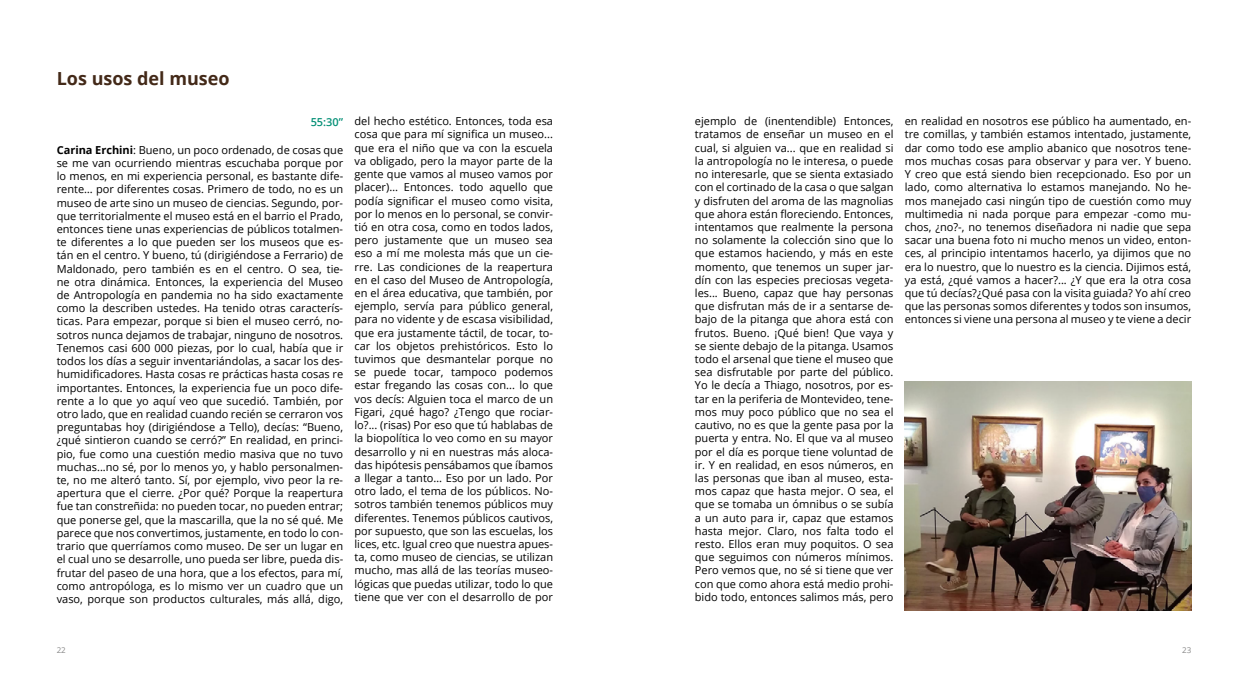
<style>
.page{position:relative;width:1248px;height:681px;background:#fff}
.page>*{position:absolute;margin:0;border:0;box-sizing:border-box;transform-origin:0 0}
.t1{font:700 18px "Open Sans";color:#432918}
.t2{font:11px/13.2px "Open Sans";color:#000;text-align:justify}
.t3{font:600 11px "Open Sans";color:#069077}
.t4{font:8px "Open Sans";color:#878787}
.s1{font-weight:700}
</style>
<div class="page">
<img style="left:904px;top:381px;width:287px;height:228px">
<h1 class="t1" style="left:57px;top:65px;width:174px">Los usos del museo</h1>
<p class="t3" style="left:310px;top:115px;width:34px">55:30”</p>
<p class="t2" style="left:57px;top:143px;width:288px"><span class="s1">Carina Erchini</span>: Bueno, un poco ordenado, de cosas que se me van ocurriendo mientras escuchaba porque por lo menos, en mi experiencia personal, es bastante dife&shy;rente… por diferentes cosas. Primero de todo, no es un museo de arte sino un museo de ciencias. Segundo, por&shy;que territorialmente el museo está en el barrio el Prado, entonces tiene unas experiencias de públicos totalmen&shy;te diferentes a lo que pueden ser los museos que es&shy;tán en el centro. Y bueno, tú (dirigiéndose a Ferrario) de Maldonado, pero también es en el centro. O sea, tie&shy;ne otra dinámica. Entonces, la experiencia del Museo de Antropología en pandemia no ha sido exactamente como la describen ustedes. Ha tenido otras caracterís&shy;ticas. Para empezar, porque si bien el museo cerró, no&shy;sotros nunca dejamos de trabajar, ninguno de nosotros.<br>Tenemos casi 600 000 piezas, por lo cual, había que ir todos los días a seguir inventariándolas, a sacar los des&shy;humidificadores. Hasta cosas re prácticas hasta cosas re importantes. Entonces, la experiencia fue un poco dife&shy;rente a lo que yo aquí veo que sucedió. También, por otro lado, que en realidad cuando recién se cerraron vos preguntabas hoy (dirigiéndose a Tello), decías: “Bueno, ¿qué sintieron cuando se cerró?” En realidad, en princi&shy;pio, fue como una cuestión medio masiva que no tuvo muchas...no sé, por lo menos yo, y hablo personalmen&shy;te, no me alteró tanto. Sí, por ejemplo, vivo peor la re&shy;apertura que el cierre. ¿Por qué? Porque la reapertura fue tan constreñida: no pueden tocar, no pueden entrar; que ponerse gel, que la mascarilla, que la no sé qué. Me parece que nos convertimos, justamente, en todo lo con&shy;trario que querríamos como museo. De ser un lugar en el cual uno se desarrolle, uno pueda ser libre, pueda dis&shy;frutar del paseo de una hora, que a los efectos, para mí, como antropóloga, es lo mismo ver un cuadro que un vaso, porque son productos culturales, más allá, digo,</p>
<p class="t2" style="left:354px;top:114px;width:200px">del hecho estético. Entonces, toda esa cosa que para mí significa un museo... que era el niño que va con la escuela va obligado, pero la mayor parte de la gente que vamos al museo vamos por placer)… Entonces. todo aquello que podía significar el museo como visita, por lo menos en lo personal, se convir&shy;tió en otra cosa, como en todos lados, pero justamente que un museo sea eso a mí me molesta más que un cie&shy;rre. Las condiciones de la reapertura en el caso del Museo de Antropología, en el área educativa, que también, por ejemplo, servía para público general, para no vidente y de escasa visibilidad, que era justamente táctil, de tocar, to&shy;car los objetos prehistóricos. Esto lo tuvimos que desmantelar porque no se puede tocar, tampoco podemos estar fregando las cosas con... lo que vos decís: Alguien toca el marco de un Figari, ¿qué hago? ¿Tengo que rociar&shy;lo?... (risas) Por eso que tú hablabas de la biopolítica lo veo como en su mayor desarrollo y ni en nuestras más aloca&shy;das hipótesis pensábamos que íbamos a llegar a tanto… Eso por un lado. Por otro lado, el tema de los públicos. No&shy;sotros también tenemos públicos muy diferentes. Tenemos públicos cautivos, por supuesto, que son las escuelas, los lices, etc. Igual creo que nuestra apues&shy;ta, como museo de ciencias, se utilizan mucho, mas allá de las teorías museo&shy;lógicas que puedas utilizar, todo lo que tiene que ver con el desarrollo de por</p>
<p class="t2" style="left:694px;top:114px;width:200px">ejemplo de (inentendible) Entonces, tratamos de enseñar un museo en el cual, si alguien va... que en realidad si la antropología no le interesa, o puede no interesarle, que se sienta extasiado con el cortinado de la casa o que salgan y disfruten del aroma de las magnolias que ahora están floreciendo. Entonces, intentamos que realmente la persona no solamente la colección sino que lo que estamos haciendo, y más en este momento, que tenemos un super jar&shy;dín con las especies preciosas vegeta&shy;les... Bueno, capaz que hay personas que disfrutan más de ir a sentarse de&shy;bajo de la pitanga que ahora está con frutos. Bueno. ¡Qué bien! Que vaya y se siente debajo de la pitanga. Usamos todo el arsenal que tiene el museo que sea disfrutable por parte del público.<br>Yo le decía a Thiago, nosotros, por es&shy;tar en la periferia de Montevideo, tene&shy;mos muy poco público que no sea el cautivo, no es que la gente pasa por la puerta y entra. No. El que va al museo por el día es porque tiene voluntad de ir. Y en realidad, en esos números, en las personas que iban al museo, esta&shy;mos capaz que hasta mejor. O sea, el que se tomaba un ómnibus o se subía a un auto para ir, capaz que estamos hasta mejor. Claro, nos falta todo el resto. Ellos eran muy poquitos. O sea que seguimos con números mínimos.<br>Pero vemos que, no sé si tiene que ver con que como ahora está medio prohi&shy;bido todo, entonces salimos más, pero</p>
<p class="t2" style="left:904px;top:114px;width:288px">en realidad en nosotros ese público ha aumentado, en&shy;tre comillas, y también estamos intentado, justamente, dar como todo ese amplio abanico que nosotros tene&shy;mos muchas cosas para observar y para ver. Y bueno.<br>Y creo que está siendo bien recepcionado. Eso por un lado, como alternativa lo estamos manejando. No he&shy;mos manejado casi ningún tipo de cuestión como muy multimedia ni nada porque para empezar -como mu&shy;chos, ¿no?-, no tenemos diseñadora ni nadie que sepa sacar una buena foto ni mucho menos un video, enton&shy;ces, al principio intentamos hacerlo, ya dijimos que no era lo nuestro, que lo nuestro es la ciencia. Dijimos está, ya está, ¿qué vamos a hacer?... ¿Y que era la otra cosa que tú decías?¿Qué pasa con la visita guiada? Yo ahí creo que las personas somos diferentes y todos son insumos, entonces si viene una persona al museo y te viene a decir</p>
<p class="t4" style="left:57px;top:644px;width:11px">22</p>
<p class="t4" style="left:1181px;top:644px;width:11px">23</p>
</div>
